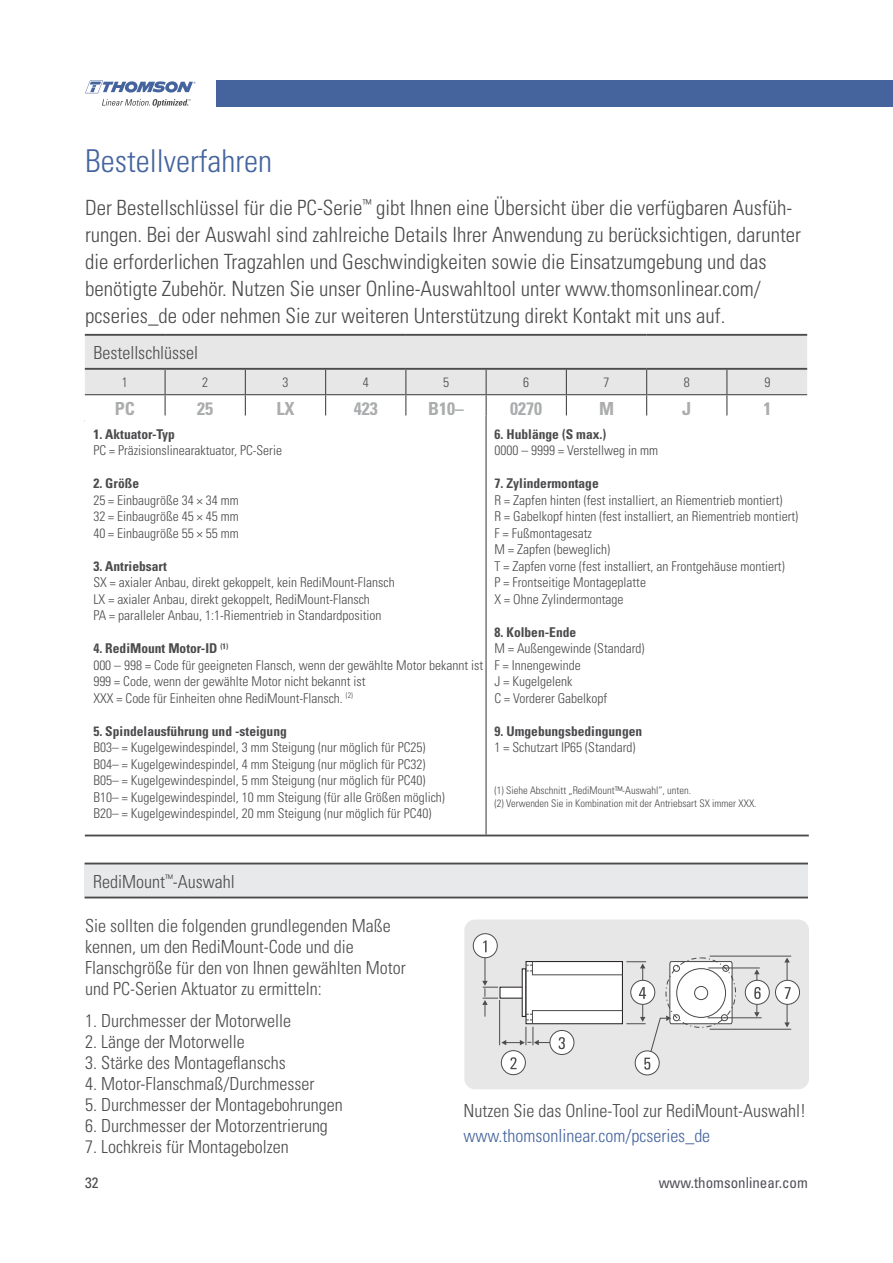
<style>
.page{position:relative;width:893px;height:1263px;background:#fff}
.page>*{position:absolute;margin:0;border:0;box-sizing:border-box;transform-origin:0 0}
.t1{font:300 condensed 31.5px "Univers";color:#45649d}
.t2{font:300 condensed 21px/27px "Univers";color:#4b4b4d}
.t3{font:300 condensed 18px/21px "Univers";color:#4b4b4d}
.t4{font:300 condensed 18px "Univers";color:#45649d}
.t5{font:700 condensed 18px "Univers";color:#aaacad}
.t6{font:condensed 15px "Univers";color:#505157}
.t7{font:condensed 15px "Univers";color:#4b4b4d}
.t8{font:300 condensed 13.5px/16.5px "Univers";color:#4b4b4d}
.t9{font:700 condensed 13.5px "Univers";color:#4b4b4d}
.t10{font:300 condensed 10.5px/12.6px "Univers";color:#4b4b4d}
.s1{font-weight:700}
</style>
<div class="page">
<div style="left:217px;top:80px;width:675px;height:27px;background:#45649d"></div>
<svg style="left:85px;top:80px;width:110px;height:13px"></svg>
<svg style="left:102px;top:99px;width:89px;height:8px"></svg>
<hr style="left:85px;top:334px;width:80px;height:2px;background:#4b4b4d">
<hr style="left:165px;top:334px;width:241px;height:2px;background:#4b4b4d">
<hr style="left:406px;top:334px;width:240px;height:2px;background:#4b4b4d">
<hr style="left:646px;top:334px;width:161px;height:2px;background:#4b4b4d">
<svg style="left:85px;top:335px;width:722px;height:80px"></svg>
<hr style="left:85px;top:835px;width:723px;height:1px;background:#4b4b4d">
<hr style="left:485px;top:415px;width:1px;height:420px;background:#4b4b4d">
<div style="left:464px;top:920px;width:345px;height:169px;background:#e8e7e7;border-radius:11px"></div>
<hr style="left:709px;top:1029px;width:82px;height:1px;background:#4c4c4e">
<hr style="left:786px;top:962px;width:1px;height:61px;background:#4c4c4e">
<svg style="left:784px;top:958px;width:5px;height:5px"></svg>
<svg style="left:784px;top:1022px;width:5px;height:5px"></svg>
<hr style="left:708px;top:968px;width:51px;height:1px;background:#4c4c4e">
<hr style="left:707px;top:1017px;width:54px;height:1px;background:#4c4c4e">
<hr style="left:756px;top:974px;width:1px;height:39px;background:#4c4c4e">
<svg style="left:754px;top:969px;width:5px;height:5px"></svg>
<svg style="left:754px;top:1012px;width:5px;height:5px"></svg>
<div style="left:473px;top:934px;width:24px;height:24px;background:#fff;border-radius:50%"></div>
<div style="left:473px;top:933px;width:24px;height:25px;border:1px solid #4c4c4e;border-radius:50%"></div>
<div style="left:775px;top:980px;width:24px;height:24px;background:#fff;border-radius:50%"></div>
<div style="left:775px;top:980px;width:24px;height:25px;border:1px solid #4c4c4e;border-radius:50%"></div>
<svg style="left:784px;top:987px;width:6px;height:12px"></svg>
<hr style="left:709px;top:956px;width:82px;height:1px;background:#4c4c4e">
<div style="left:635px;top:1051px;width:24px;height:24px;background:#fff;border-radius:50%"></div>
<div style="left:634px;top:1051px;width:25px;height:24px;border:1px solid #4c4c4e;border-radius:50%"></div>
<div style="left:745px;top:980px;width:24px;height:24px;background:#fff;border-radius:50%"></div>
<div style="left:745px;top:980px;width:24px;height:25px;border:1px solid #4c4c4e;border-radius:50%"></div>
<svg style="left:754px;top:987px;width:6px;height:12px"></svg>
<svg style="left:501px;top:1051px;width:24px;height:24px"></svg>
<div style="left:501px;top:1050px;width:24px;height:25px;border:1px solid #4c4c4e;border-radius:50%"></div>
<svg style="left:482px;top:940px;width:251px;height:130px"></svg>
<div style="left:85px;top:864px;width:723px;height:34px;background:#e8e9ea"></div>
<hr style="left:85px;top:863px;width:723px;height:1px;background:#4b4b4d">
<hr style="left:85px;top:897px;width:723px;height:1px;background:#4b4b4d">
<h1 class="t1" style="left:85px;top:149px;width:189px">Bestellverfahren</h1>
<p class="t2" style="left:85px;top:197px;width:717px">Der Bestellschlüssel für die PC-Serie<sup>™</sup> gibt Ihnen eine Übersicht über die verfügbaren Ausfüh&shy;rungen. Bei der Auswahl sind zahlreiche Details Ihrer Anwen dung zu berücksichtigen, darunter die erforderlichen Tragzahlen und Geschwindigkeiten sowie die Einsatzumgebung und das benötigte Zubehör. Nutzen Sie unser Online-Auswahltool unter www.thomsonlinear.com/ pcseries_de oder nehmen Sie zur weiteren Unterstützung direkt Kontakt mit uns auf.</p>
<h3 class="t3" style="left:93px;top:344px;width:106px">Bestellschlüssel</h3>
<p class="t8" style="left:122px;top:376px;width:7px">1</p>
<p class="t8" style="left:202px;top:376px;width:7px">2</p>
<p class="t8" style="left:282px;top:376px;width:7px">3</p>
<p class="t8" style="left:363px;top:376px;width:7px">4</p>
<p class="t8" style="left:443px;top:376px;width:7px">5</p>
<p class="t8" style="left:523px;top:376px;width:7px">6</p>
<p class="t8" style="left:603px;top:376px;width:7px">7</p>
<p class="t8" style="left:683px;top:376px;width:7px">8</p>
<p class="t8" style="left:764px;top:376px;width:7px">9</p>
<h3 class="t5" style="left:115px;top:402px;width:22px">PC</h3>
<h3 class="t5" style="left:197px;top:402px;width:17px">25</h3>
<h3 class="t5" style="left:276px;top:402px;width:19px">LX</h3>
<h3 class="t5" style="left:354px;top:402px;width:25px">423</h3>
<h3 class="t5" style="left:428px;top:402px;width:37px">B10–</h3>
<h3 class="t5" style="left:510px;top:402px;width:33px">0270</h3>
<h3 class="t5" style="left:599px;top:402px;width:16px">M</h3>
<h3 class="t5" style="left:682px;top:402px;width:10px">J</h3>
<h3 class="t5" style="left:763px;top:402px;width:9px">1</h3>
<p class="t9" style="left:93px;top:429px;width:83px">1. Aktuator-Typ</p>
<p class="t8" style="left:93px;top:444px;width:190px">PC = Präzisionslinearaktuator, PC-Serie</p>
<p class="t9" style="left:93px;top:479px;width:47px">2. Größe</p>
<p class="t8" style="left:93px;top:493px;width:147px;text-align:justify">25 = Einbaugröße 34 × 34 mm 32 = Einbaugröße 45 × 45 mm 40 = Einbaugröße 55 × 55 mm</p>
<p class="t9" style="left:93px;top:561px;width:75px">3. Antriebsart</p>
<p class="t8" style="left:93px;top:576px;width:303px">SX = axialer Anbau, direkt gekoppelt, kein RediMount-Flansch<br>LX = axialer Anbau, direkt gekoppelt, RediMount-Flansch<br>PA = paralleler Anbau, 1:1-Riementrieb in Standardposition</p>
<p class="t8" style="left:93px;top:642px;width:391px"><span class="s1">4. RediMount Motor-ID</span> <sup>(1)<br></sup>000 – 998 = Code für geeigneten Flansch, wenn der gewählte Motor bekannt ist 999 = Code, wenn der gewählte Motor nicht bekannt ist<br>XXX = Code für Einheiten ohne RediMount-Flansch. <sup>(2)</sup></p>
<p class="t9" style="left:93px;top:726px;width:195px">5. Spindelausführung und -steigung</p>
<p class="t8" style="left:93px;top:741px;width:353px">B03– = Kugelgewindespindel, 3 mm Steigung (nur möglich für PC25)<br>B04– = Kugelgewindespindel, 4 mm Steigung (nur möglich für PC32)<br>B05– = Kugelgewindespindel, 5 mm Steigung (nur möglich für PC40)<br>B10– = Kugelgewindespindel, 10 mm Steigung (für alle Größen möglich)<br>B20– = Kugelgewindespindel, 20 mm Steigung (nur möglich für PC40)</p>
<p class="t9" style="left:494px;top:429px;width:113px">6. Hublänge (S max.)</p>
<p class="t8" style="left:494px;top:444px;width:165px">0000 – 9999 = Verstellweg in mm</p>
<p class="t9" style="left:494px;top:479px;width:106px">7. Zylindermontage</p>
<p class="t8" style="left:494px;top:493px;width:305px">R = Zapfen hinten (fest installiert, an Riementrieb montiert)<br>R = Gabelkopf hinten (fest installiert, an Riementrieb montiert)<br>F = Fußmontagesatz<br>M = Zapfen (beweglich)<br>T = Zapfen vorne (fest installiert, an Frontgehäuse montiert)<br>P = Frontseitige Montageplatte<br>X = Ohne Zylindermontage</p>
<p class="t9" style="left:494px;top:627px;width:83px">8. Kolben-Ende</p>
<p class="t8" style="left:494px;top:642px;width:151px">M = Außengewinde (Standard)<br>F = Innengewinde<br>J = Kugelgelenk<br>C = Vorderer Gabelkopf</p>
<p class="t9" style="left:494px;top:726px;width:149px">9. Umgebungsbedingungen</p>
<p class="t8" style="left:494px;top:741px;width:142px">1 = Schutzart IP65 (Standard)</p>
<p class="t10" style="left:494px;top:785px;width:263px">(1) Siehe Abschnitt „RediMount™-Auswahl“, unten.<br>(2) Verwenden Sie in Kombination mit der Antriebsart SX immer XXX.</p>
<h3 class="t3" style="left:93px;top:873px;width:143px">RediMount<sup>™</sup>-Auswahl</h3>
<h3 class="t3" style="left:85px;top:917px;width:322px">Sie sollten die folgenden grundlegenden Maße kennen, um den RediMount-Code und die Flanschgröße für den von Ihnen gewählten Motor und PC-Serien Aktuator zu ermitteln:</h3>
<h3 class="t3" style="left:85px;top:1012px;width:207px">1. Durchmesser der Motorwelle</h3>
<h3 class="t3" style="left:85px;top:1033px;width:161px">2. Länge der Motorwelle</h3>
<h3 class="t3" style="left:85px;top:1054px;width:202px">3. Stärke des Montageflanschs</h3>
<h3 class="t3" style="left:85px;top:1075px;width:231px">4. Motor-Flanschmaß/Durchmesser</h3>
<h3 class="t3" style="left:85px;top:1096px;width:259px">5. Durchmesser der Montagebohrungen</h3>
<h3 class="t3" style="left:85px;top:1117px;width:244px">6. Durchmesser der Motorzentrierung</h3>
<h3 class="t3" style="left:85px;top:1138px;width:205px">7. Lochkreis für Montagebolzen</h3>
<h3 class="t3" style="left:463px;top:1102px;width:344px">Nutzen Sie das Online-Tool zur RediMount-Auswahl!</h3>
<h3 class="t4" style="left:463px;top:1129px;width:248px">www.thomsonlinear.com/pcseries_de</h3>
<p class="t7" style="left:85px;top:1177px;width:15px">32</p>
<p class="t6" style="left:658px;top:1177px;width:151px">www.thomsonlinear.com</p>
</div>
